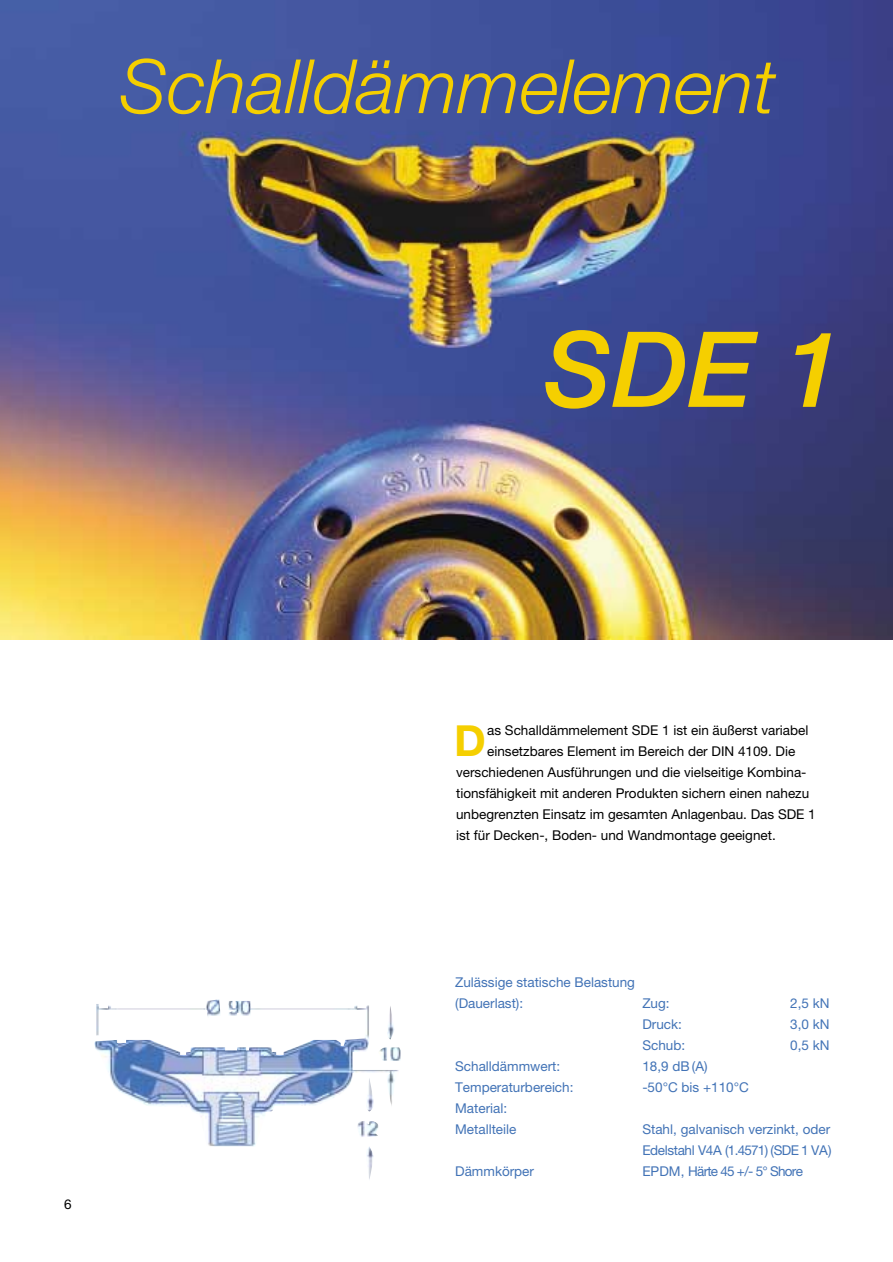
<style>
.page{position:relative;width:893px;height:1262px;background:#fff}
.page>*{position:absolute;margin:0;border:0;box-sizing:border-box;transform-origin:0 0}
.t1{font:italic 500 105px "Helvetica Neue";color:#f5cf00}
.t2{font:italic 300 75px "Helvetica Neue";color:#f5cf00}
.t3{font:700 42.9px "Helvetica Neue";color:#f5cf00}
.t4{font:13.5px "Helvetica Neue";color:#000}
.t5{font:13.5px/21px "Helvetica Neue";color:#4273b6}
.t6{font:13.5px "Helvetica Neue";letter-spacing:-.055em;color:#4273b6}
</style>
<div class="page">
<img style="left:0;top:0;width:892px;height:639px">
<img style="left:94px;top:999px;width:307px;height:181px">
<h2 class="t2" style="left:120px;top:60px;width:657px">Schalldämmelement</h2>
<h1 class="t1" style="left:544px;top:332px;width:299px">SDE 1</h1>
<p class="t4" style="left:64px;top:1199px;width:9px">6</p>
<h3 class="t3" style="left:454px;top:725px;width:33px">D</h3>
<p class="t4" style="left:487px;top:725px;width:323px">as Schalldämmelement SDE 1 ist ein äußerst variabel</p>
<p class="t4" style="left:487px;top:746px;width:309px">einsetzbares Element im Bereich der DIN 4109. Die</p>
<p class="t4" style="left:456px;top:767px;width:352px">verschiedenen Ausführungen und die vielseitige Kombina-</p>
<p class="t4" style="left:456px;top:788px;width:355px">tionsfähigkeit mit anderen Produkten sichern einen nahezu</p>
<p class="t4" style="left:456px;top:809px;width:361px">unbegrenzten Einsatz im gesamten Anlagenbau. Das SDE 1</p>
<p class="t4" style="left:456px;top:830px;width:321px">ist für Decken-, Boden- und Wandmontage geeignet.</p>
<p class="t5" style="left:455px;top:973px;width:181px">Zulässige statische Belastung (Dauerlast):</p>
<p class="t5" style="left:642px;top:994px;width:29px">Zug:</p>
<p class="t5" style="left:790px;top:994px;width:41px">2,5 kN</p>
<p class="t5" style="left:642px;top:1015px;width:41px">Druck:</p>
<p class="t5" style="left:790px;top:1015px;width:41px">3,0 kN</p>
<p class="t5" style="left:642px;top:1036px;width:44px">Schub:</p>
<p class="t5" style="left:790px;top:1036px;width:41px">0,5 kN</p>
<p class="t5" style="left:455px;top:1057px;width:106px">Schalldämmwert:</p>
<p class="t5" style="left:642px;top:1057px;width:67px">18,9 dB (A)</p>
<p class="t5" style="left:455px;top:1078px;width:120px">Temperaturbereich:</p>
<p class="t5" style="left:642px;top:1078px;width:108px">-50°C bis +110°C</p>
<p class="t5" style="left:455px;top:1099px;width:63px">Material:<br>Metallteile</p>
<p class="t5" style="left:642px;top:1120px;width:190px">Stahl, galvanisch verzinkt, oder<br>Edelstahl V4A (1.4571) (SDE 1 VA)</p>
<p class="t5" style="left:455px;top:1162px;width:80px">Dämmkörper</p>
<p class="t6" style="left:642px;top:1166px;width:162px">EPDM, Härte 45 +/- 5° Shore</p>
</div>
